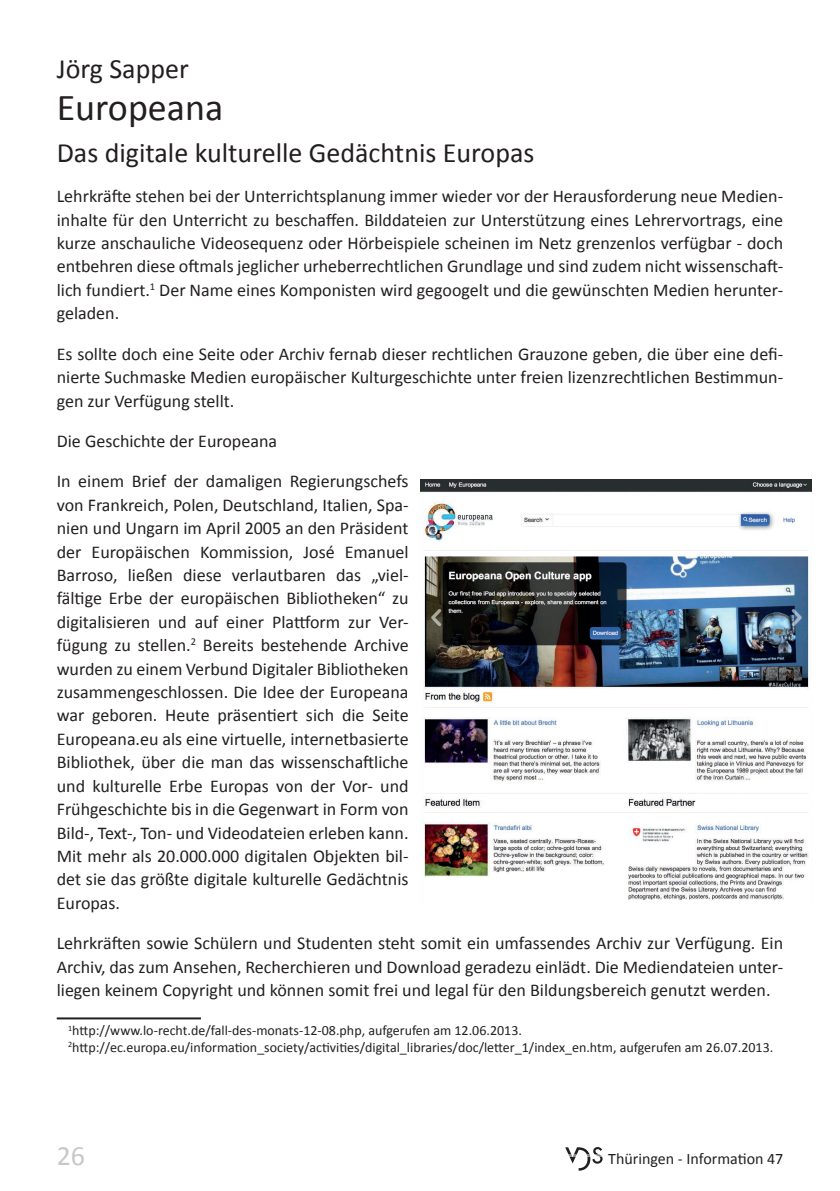
<style>
.page{position:relative;width:840px;height:1191px;background:#fff}
.page>*{position:absolute;margin:0;border:0;box-sizing:border-box;transform-origin:0 0}
.t1{font:38px "Calibri";color:#231f20}
.t2{font:28px "Calibri";color:#231f20}
.t3{font:28px "Calibri";color:#c7c8ca}
.t4{font:18px/23.4px "Calibri";color:#231f20;text-align:justify}
.t5{font:16px "Calibri";color:#231f20}
.t6{font:14px/16.8px "Calibri";color:#231f20}
</style>
<div class="page">
<svg style="left:565px;top:1147px;width:37px;height:23px"></svg>
<hr style="left:57px;top:1017px;width:144px;height:2px;background:#231f20">
<img style="left:420px;top:479px;width:391px;height:421px">
<h2 class="t2" style="left:57px;top:51px;width:133px">Jörg Sapper</h2>
<h1 class="t1" style="left:57px;top:83px;width:168px">Europeana</h1>
<h2 class="t2" style="left:57px;top:135px;width:479px">Das digitale kulturelle Gedächtnis Europas</h2>
<p class="t4" style="left:57px;top:185px;width:727px">Lehrkräfte stehen bei der Unterrichtsplanung immer wieder vor der Herausforderung neue Medien&shy;inhalte für den Unterricht zu beschaffen. Bilddateien zur Unterstützung eines Lehrervortrags, eine kurze anschauliche Videosequenz oder Hörbeispiele scheinen im Netz grenzenlos verfügbar - doch entbehren diese oftmals jeglicher urheberrechtlichen Grundlage und sind zudem nicht wissenschaft&shy;lich fundiert.<sup>1</sup> Der Name eines Komponisten wird gegoogelt und die gewünschten Medien herunter&shy;geladen.</p>
<p class="t4" style="left:57px;top:342px;width:727px">Es sollte doch eine Seite oder Archiv fernab dieser rechtlichen Grauzone geben, die über eine defi&shy;nierte Suchmaske Medien europäischer Kulturgeschichte unter freien lizenzrechtlichen Bestimmun&shy;gen zur Verfügung stellt.</p>
<p class="t4" style="left:57px;top:429px;width:222px">Die Geschichte der Europeana</p>
<p class="t4" style="left:57px;top:470px;width:353px">In einem Brief der damaligen Regierungschefs von Frankreich, Polen, Deutschland, Italien, Spa&shy;nien und Ungarn im April 2005 an den Präsident der Europäischen Kommission, José Emanuel Barroso, ließen diese verlautbaren das „viel&shy;fältige Erbe der europäischen Bibliotheken“ zu digitalisieren und auf einer Plattform zur Ver&shy;fügung zu stellen.<sup>2</sup> Bereits bestehende Archive wurden zu einem Verbund Digitaler Bibliotheken zusammengeschlossen. Die Idee der Europeana war geboren. Heute präsentiert sich die Seite Europeana.eu als eine virtuelle, internetbasierte Bibliothek, über die man das wissenschaftliche und kulturelle Erbe Europas von der Vor- und Frühgeschichte bis in die Gegenwart in Form von Bild-, Text-, Ton- und Videodateien erleben kann.<br>Mit mehr als 20.000.000 digitalen Objekten bil&shy;det sie das größte digitale kulturelle Gedächtnis Europas.</p>
<p class="t4" style="left:57px;top:931px;width:727px">Lehrkräften sowie Schülern und Studenten steht somit ein umfassendes Archiv zur Verfügung. Ein Archiv, das zum Ansehen, Recherchieren und Download geradezu einlädt. Die Mediendateien unter&shy;liegen keinem Copyright und können somit frei und legal für den Bildungsbereich genutzt werden.</p>
<p class="t6" style="left:68px;top:1022px;width:706px"><sup>1</sup>http://www.lo-recht.de/fall-des-monats-12-08.php, aufgerufen am 12.06.2013.<br><sup>2</sup>http://ec.europa.eu/information_society/activities/digital_libraries/doc/letter_1/index_en.htm, aufgerufen am 26.07.2013.</p>
<h2 class="t3" style="left:57px;top:1138px;width:30px">26</h2>
<p class="t5" style="left:608px;top:1148px;width:176px">Thüringen - Information 47</p>
</div>
